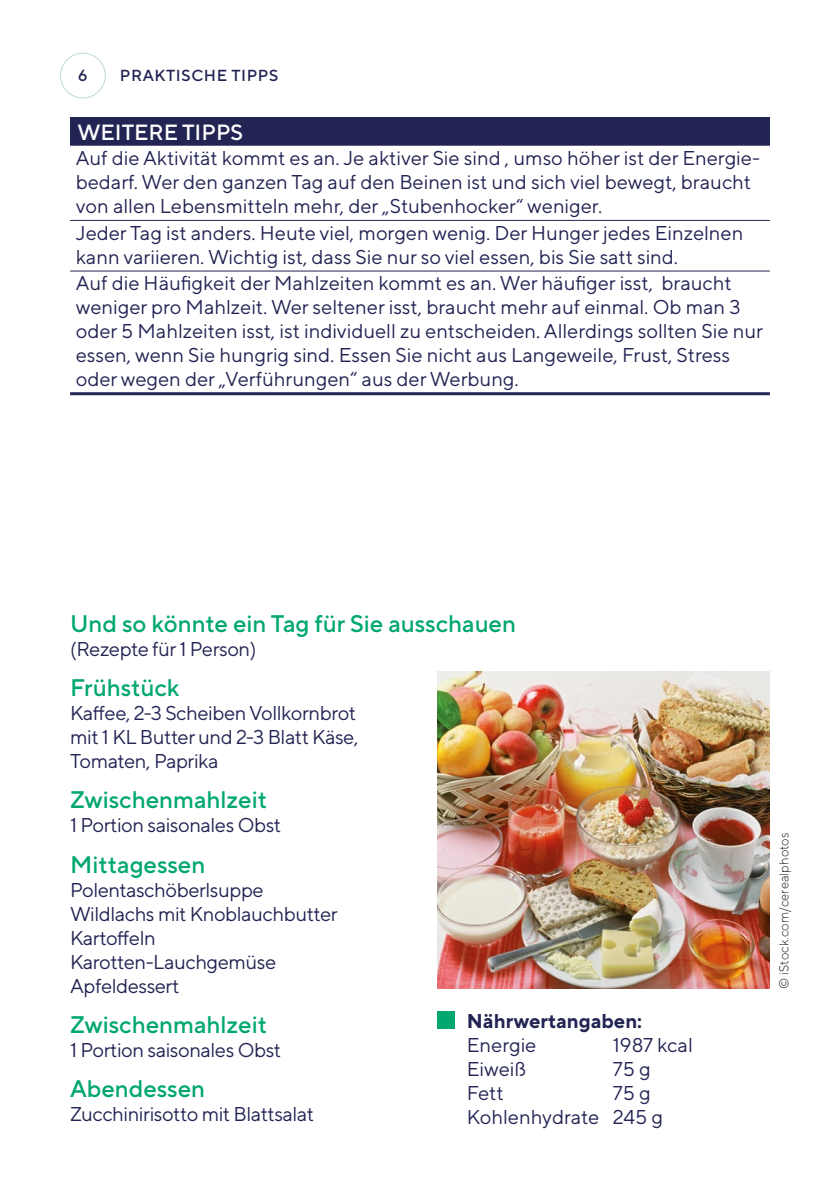
<style>
.page{position:relative;width:840px;height:1191px;background:#fff}
.page>*{position:absolute;margin:0;border:0;box-sizing:border-box;transform-origin:0 0}
.t1{font:500 24px "TT Norms Pro";color:#00a770}
.t2{font:500 22px "TT Norms Pro";color:#fff}
.t3{font:20px/24px "TT Norms Pro";color:#222453}
.t4{font:20px/24px "TT Norms Pro";letter-spacing:-.02em;color:#222453}
.t5{font:700 20px "TT Norms Pro";color:#222453}
.t6{font:500 16px "TT Norms Pro";letter-spacing:.04em;color:#222453}
.t7{font:300 13px "TT Norms Pro";color:#1d1d1b}
</style>
<div class="page">
<div style="left:70px;top:117px;width:699px;height:29px;background:#222453"></div>
<svg style="left:70px;top:219px;width:699px;height:52px"></svg>
<hr style="left:70px;top:220px;width:699px;height:1px;background:#222453">
<hr style="left:70px;top:271px;width:699px;height:1px;background:#222453">
<hr style="left:70px;top:392px;width:699px;height:3px;background:#222453">
<img style="left:437px;top:672px;width:332px;height:317px">
<div style="left:437px;top:1011px;width:17px;height:17px;background:#00a770"></div>
<div style="left:60px;top:53px;width:46px;height:45px;border:1px solid #bbddc7;border-radius:50%"></div>
<p class="t6" style="left:78px;top:65px;width:11px">6</p>
<p class="t6" style="left:120px;top:65px;width:160px">PRAKTISCHE TIPPS</p>
<p class="t2" style="left:77px;top:118px;width:167px">WEITERE TIPPS</p>
<p class="t3" style="left:76px;top:145px;width:685px">Auf die Aktivität kommt es an. Je aktiver Sie sind , umso höher ist der Energie&shy;bedarf. Wer den ganzen Tag auf den Beinen ist und sich viel bewegt, braucht von allen Lebensmitteln mehr, der „Stubenhocker“ weniger.</p>
<p class="t3" style="left:76px;top:220px;width:668px">Jeder Tag ist anders. Heute viel, morgen wenig. Der Hunger jedes Einzelnen kann variieren. Wichtig ist, dass Sie nur so viel essen, bis Sie satt sind.</p>
<p class="t3" style="left:76px;top:271px;width:688px">Auf die Häufigkeit der Mahlzeiten kommt es an. Wer häufiger isst, braucht weniger pro Mahlzeit. Wer seltener isst, braucht mehr auf einmal. Ob man 3 oder 5 Mahlzeiten isst, ist individuell zu entscheiden. Allerdings sollten Sie nur essen, wenn Sie hungrig sind. Essen Sie nicht aus Langeweile, Frust, Stress oder wegen der „Verführungen“ aus der Werbung.</p>
<p class="t1" style="left:70px;top:608px;width:447px">Und so könnte ein Tag für Sie ausschauen</p>
<p class="t4" style="left:70px;top:636px;width:188px">(Rezepte für 1 Person)</p>
<p class="t1" style="left:70px;top:672px;width:111px">Frühstück</p>
<p class="t3" style="left:70px;top:700px;width:289px;text-align:justify">Kaffee, 2-3 Scheiben Vollkornbrot mit 1 KL Butter und 2-3 Blatt Käse, Tomaten, Paprika</p>
<p class="t1" style="left:70px;top:784px;width:198px">Zwischenmahlzeit</p>
<p class="t4" style="left:70px;top:812px;width:212px">1 Portion saisonales Obst</p>
<p class="t1" style="left:70px;top:848px;width:137px">Mittagessen</p>
<p class="t4" style="left:70px;top:877px;width:269px">Polentaschöberlsuppe<br>Wildlachs mit Knoblauchbutter<br>Kartoffeln<br>Karotten-Lauchgemüse<br>Apfeldessert</p>
<p class="t1" style="left:70px;top:1008px;width:198px">Zwischenmahlzeit</p>
<p class="t4" style="left:70px;top:1037px;width:212px">1 Portion saisonales Obst</p>
<p class="t1" style="left:70px;top:1073px;width:136px">Abendessen</p>
<p class="t4" style="left:70px;top:1101px;width:245px">Zucchinirisotto mit Blattsalat</p>
<p class="t5" style="left:466px;top:1007px;width:177px">Nährwertangaben:</p>
<p class="t3" style="left:466px;top:1032px;width:71px">Energie</p>
<p class="t3" style="left:612px;top:1032px;width:81px">1987 kcal</p>
<p class="t3" style="left:466px;top:1056px;width:61px">Eiweiß</p>
<p class="t3" style="left:612px;top:1056px;width:39px">75 g</p>
<p class="t3" style="left:466px;top:1080px;width:38px">Fett</p>
<p class="t3" style="left:466px;top:1080px;width:198px;text-indent:146px">75 g<br>Kohlenhydrate 245 g</p>
<p class="t7" style="left:775px;top:989px;width:158px;rotate:-90deg">© iStock.com/cerealphotos</p>
</div>
